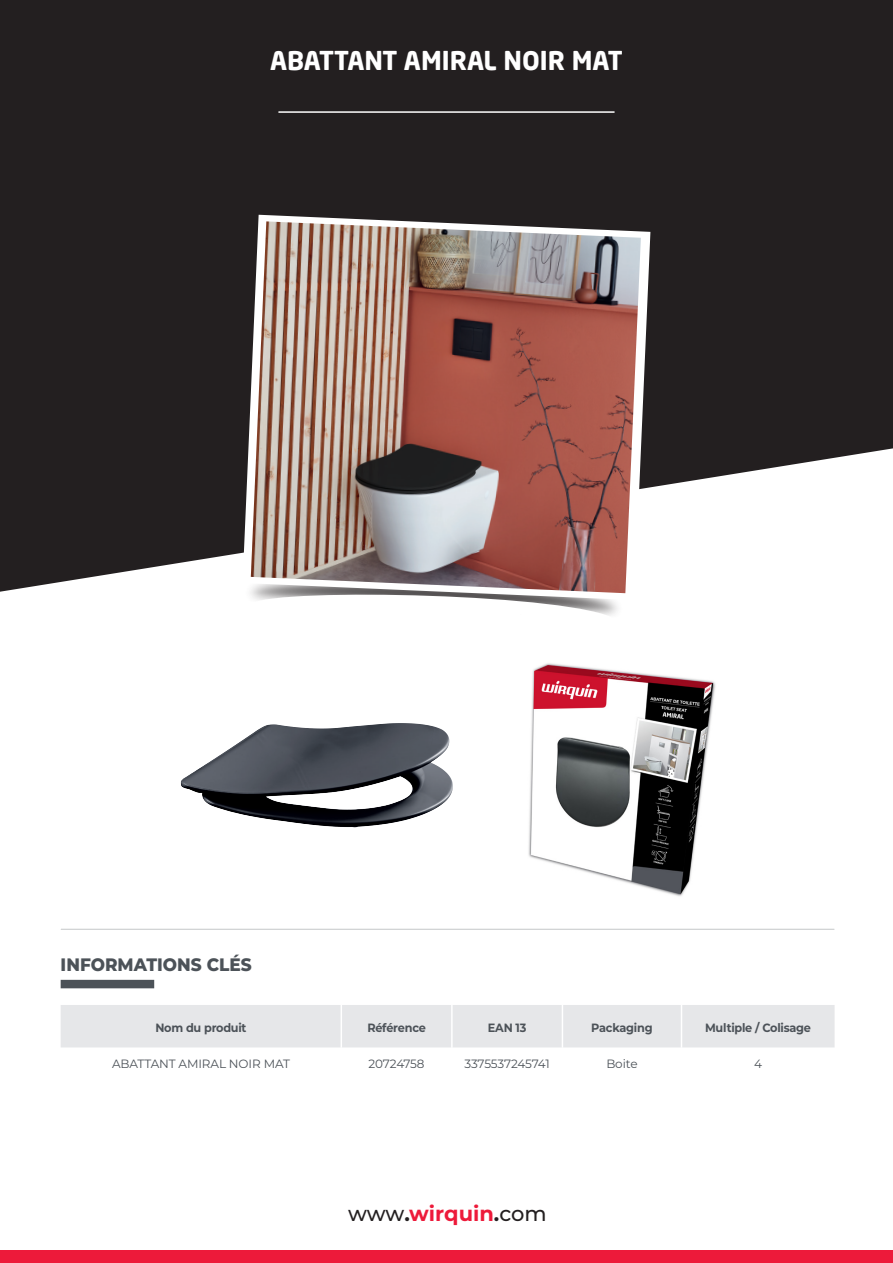
<style>
.page{position:relative;width:893px;height:1263px;background:#fff}
.page>*{position:absolute;margin:0;border:0;box-sizing:border-box;transform-origin:0 0}
.GENERAL_PRODUCT_SHORT_LABEL_ID2726{font:700 25.5px "Neo Sans Pro";color:#fff}
.t1{font:700 21px "Montserrat";color:#ed1a3a}
.t2{font:800 18px "Montserrat";color:#4c5258;scale:.94 1}
.Description_table{font:700 12px "Montserrat";letter-spacing:-.02em;color:#4c5258;scale:.94 1}
.Text_table{font:12px "Montserrat";letter-spacing:-.01em;color:#4c5258}
.s1{font-weight:500;color:#231f20}
.s2{color:#231f20}
</style>
<div class="page">
<div style="left:61px;top:1005px;width:774px;height:42px;background:#e6e7e9"></div>
<hr style="left:341px;top:1005px;width:1px;height:42px;background:#fff">
<hr style="left:451px;top:1005px;width:2px;height:42px;background:#fff">
<hr style="left:562px;top:1005px;width:1px;height:42px;background:#fff">
<hr style="left:681px;top:1005px;width:1px;height:42px;background:#fff">
<div style="left:61px;top:980px;width:93px;height:8px;background:#4c5258"></div>
<svg style="left:0;top:0;width:893px;height:592px;background:#373334"></svg>
<svg style="left:576px;top:608px;width:40px;height:8px"></svg>
<svg style="left:235px;top:207px;width:423px;height:401px"></svg>
<img style="left:528px;top:663px;width:188px;height:233px">
<hr style="left:279px;top:111px;width:335px;height:2px;background:#fff">
<hr style="left:61px;top:929px;width:773px;height:1px;background:#4c5258">
<img style="left:251px;top:221px;width:390px;height:372px">
<svg style="left:181px;top:723px;width:272px;height:105px"></svg>
<img style="left:298px;top:723px;width:104px;height:5px">
<div style="left:0;top:1250px;width:893px;height:13px;background:#ed1a3a"></div>
<p class="GENERAL_PRODUCT_SHORT_LABEL_ID2726" style="left:270px;top:45px;width:354px">ABATTANT AMIRAL NOIR MAT</p>
<p class="t2" style="left:61px;top:952px;width:205px">INFORMATIONS CLÉS</p>
<p class="Description_table" style="left:155px;top:1019px;width:98px">Nom du produit</p>
<p class="Description_table" style="left:367px;top:1019px;width:64px">Référence</p>
<p class="Description_table" style="left:488px;top:1019px;width:42px">EAN 13</p>
<p class="Description_table" style="left:591px;top:1019px;width:67px">Packaging</p>
<p class="Description_table" style="left:705px;top:1019px;width:114px">Multiple / Colisage</p>
<p class="Text_table" style="left:112px;top:1056px;width:179px">ABATTANT AMIRAL NOIR MAT</p>
<p class="Text_table" style="left:369px;top:1056px;width:58px">20724758</p>
<p class="Text_table" style="left:465px;top:1056px;width:87px">3375537245741</p>
<p class="Text_table" style="left:606px;top:1056px;width:33px">Boite</p>
<p class="Text_table" style="left:754px;top:1056px;width:9px">4</p>
<p class="t1" style="left:348px;top:1199px;width:200px"><span class="s1">www</span><span class="s2">.</span>wirquin<span class="s2">.</span><span class="s1">com</span></p>
</div>
